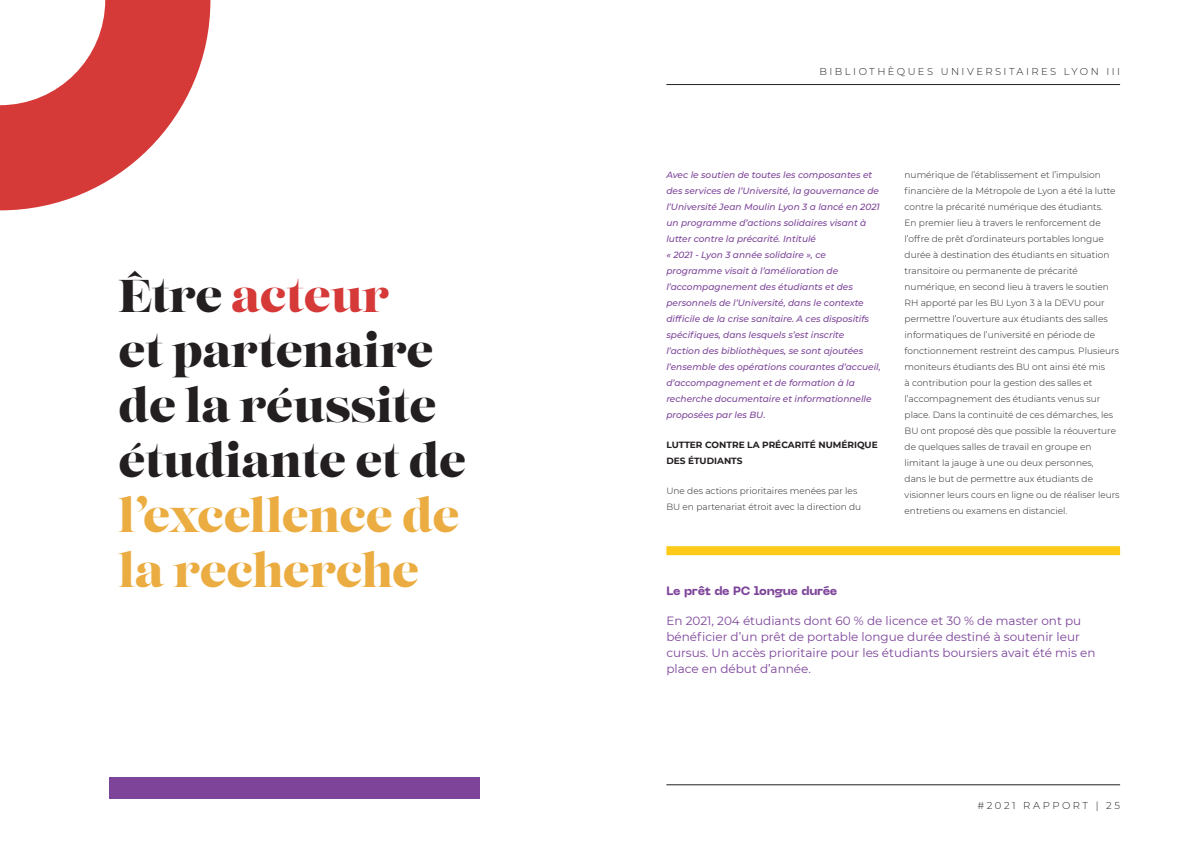
<style>
.page{position:relative;width:1191px;height:842px;background:#fff}
.page>*{position:absolute;margin:0;border:0;box-sizing:border-box;transform-origin:0 0}
.t1{font:45.9px/55.1px "Lust";color:#231f20}
.t2{font:45.9px/55.1px "Lust";letter-spacing:-.02em;color:#ebad41}
.t3{font:12px/16px "Montserrat";color:#7d449a}
.t4{font:800 12px "Neue Machina";letter-spacing:-.03em;color:#7d449a}
.t5{font:300 10px "Montserrat";letter-spacing:.245em;color:#231f20}
.t6{font:300 9px/16px "Montserrat";color:#231f20}
.t7{font:italic 500 9px/16px "Montserrat";color:#7d449a}
.t8{font:700 9px/16px "Montserrat";color:#231f20}
.s1{color:#d53938}
</style>
<div class="page">
<div style="left:109px;top:777px;width:370px;height:22px;background:#7d449a"></div>
<hr style="left:666px;top:784px;width:454px;height:1px;background:#231f20">
<hr style="left:666px;top:84px;width:454px;height:1px;background:#231f20">
<div style="left:666px;top:546px;width:454px;height:9px;background:#feca19"></div>
<svg style="left:0;top:0;width:210px;height:210px;fill:#d53938"></svg>
<h1 class="t1" style="left:119px;top:270px;width:349px">Être <span class="s1">acteur<br></span>et partenaire de la réussite étudiante et de</h1>
<h1 class="t2" style="left:119px;top:490px;width:342px">l’excellence de la recherche</h1>
<p class="t5" style="left:819px;top:65px;width:302px">BIBLIOTHÈQUES UNIVERSITAIRES LYON III</p>
<p class="t7" style="left:666px;top:166px;width:216px">Avec le soutien de toutes les composantes et des services de l’Université, la gouvernance de l’Université Jean Moulin Lyon 3 a lancé en 2021 un programme d’actions solidaires visant à lutter contre la précarité. Intitulé<br>« 2021 - Lyon 3 année solidaire », ce programme visait à l’amélioration de l’accompagnement des étudiants et des personnels de l’Université, dans le contexte difficile de la crise sanitaire. A ces dispositifs spécifiques, dans lesquels s’est inscrite<br>l’action des bibliothèques, se sont ajoutées l’ensemble des opérations courantes d’accueil, d’accompagnement et de formation à la recherche documentaire et informationnelle proposées par les BU.</p>
<p class="t8" style="left:666px;top:436px;width:213px">LUTTER CONTRE LA PRÉCARITÉ NUMÉRIQUE<br>DES ÉTUDIANTS</p>
<p class="t6" style="left:666px;top:483px;width:196px">Une des actions prioritaires menées par les<br>BU en partenariat étroit avec la direction du</p>
<p class="t6" style="left:904px;top:166px;width:216px">numérique de l’établissement et l’impulsion financière de la Métropole de Lyon a été la lutte contre la précarité numérique des étudiants.<br>En premier lieu à travers le renforcement de l’offre de prêt d’ordinateurs portables longue durée à destination des étudiants en situation transitoire ou permanente de précarité numérique, en second lieu à travers le soutien RH apporté par les BU Lyon 3 à la DEVU pour permettre l’ouverture aux étudiants des salles informatiques de l’université en période de fonctionnement restreint des campus. Plusieurs moniteurs étudiants des BU ont ainsi été mis<br>à contribution pour la gestion des salles et l’accompagnement des étudiants venus sur place. Dans la continuité de ces démarches, les BU ont proposé dès que possible la réouverture de quelques salles de travail en groupe en limitant la jauge à une ou deux personnes,<br>dans le but de permettre aux étudiants de visionner leurs cours en ligne ou de réaliser leurs entretiens ou examens en distanciel.</p>
<h2 class="t4" style="left:666px;top:583px;width:173px">Le prêt de PC longue durée</h2>
<h2 class="t3" style="left:666px;top:612px;width:430px">En 2021, 204 étudiants dont 60 % de licence et 30 % de master ont pu bénéficier d’un prêt de portable longue durée destiné à soutenir leur cursus. Un accès prioritaire pour les étudiants boursiers avait été mis en place en début d’année.</h2>
<p class="t5" style="left:977px;top:798px;width:144px">#2021 RAPPORT | 25</p>
</div>
